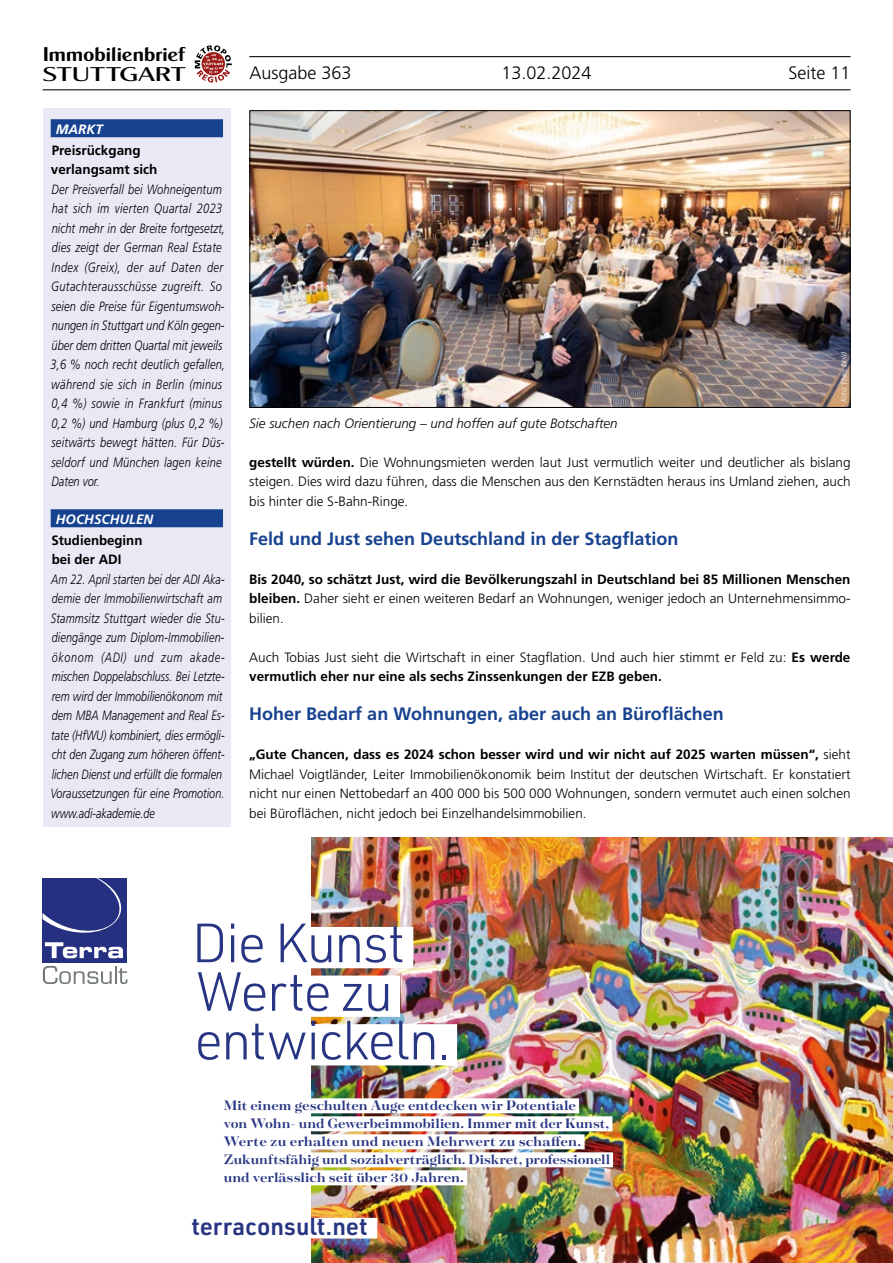
<style>
.page{position:relative;width:893px;height:1263px;background:#fff}
.page>*{position:absolute;margin:0;border:0;box-sizing:border-box;transform-origin:0 0}
.t1{font:300 54px/48.6px "URWDIN";letter-spacing:-.04em;color:#283583}
.t2{font:600 24px "URWDIN";letter-spacing:.005em;color:#283583}
.t3{font:19.95px "Cg Globe Gothic Bd";letter-spacing:-.02em;color:#000;scale:1.07 1}
.t4{font:19.95px "Cg Globe Gothic Dm";letter-spacing:-.02em;color:#000;scale:1.44 1}
.t5{font:700 18px "Frutiger";color:#17428f}
.t6{font:300 18px "Frutiger";color:#000}
.t7{font:700 15px/18px "Tenez";letter-spacing:.005em;color:#283583}
.t8{font:300 13.5px/19.5px "Frutiger";color:#000;text-align:justify}
.t9{font:italic 300 13.5px/19.5px "Frutiger";letter-spacing:.01em;color:#000;scale:.82 1}
.t10{font:italic 300 13.5px/19.5px "Frutiger";letter-spacing:.01em;color:#000;scale:.8 1}
.t11{font:700 13.5px/19.5px "Frutiger";color:#000}
.t12{font:italic 300 13.5px "Frutiger";letter-spacing:.01em;color:#000}
.t13{font:italic 700 13.5px "Frutiger";color:#fff}
.t14{font:italic 300 7.5px "Frutiger";color:#fff;scale:.94 1}
.s1{font-weight:700}
.s2{font-weight:300}
</style>
<div class="page">
<hr style="left:43px;top:89px;width:807px;height:1px;background:#000">
<svg style="left:195px;top:45px;width:37px;height:38px"></svg>
<hr style="left:249px;top:56px;width:602px;height:1px;background:#000">
<div style="left:43px;top:109px;width:188px;height:718px;background:#e9e9f5"></div>
<div style="left:51px;top:119px;width:172px;height:18px;background:#17428f"></div>
<div style="left:51px;top:509px;width:172px;height:18px;background:#17428f"></div>
<img style="left:311px;top:838px;width:582px;height:425px">
<div style="left:43px;top:878px;width:84px;height:85px;background:#253081"></div>
<svg style="left:43px;top:966px;width:85px;height:18px"></svg>
<svg style="left:43px;top:878px;width:80px;height:80px"></svg>
<div style="left:224px;top:1098px;width:355px;height:15px;background:#fff"></div>
<div style="left:224px;top:1116px;width:388px;height:15px;background:#fff"></div>
<div style="left:224px;top:1134px;width:361px;height:15px;background:#fff"></div>
<div style="left:224px;top:1152px;width:389px;height:15px;background:#fff"></div>
<div style="left:224px;top:1170px;width:243px;height:15px;background:#fff"></div>
<div style="left:191px;top:1218px;width:186px;height:20px;background:#fff"></div>
<div style="left:191px;top:927px;width:222px;height:41px;background:#fff"></div>
<div style="left:191px;top:975px;width:209px;height:42px;background:#fff"></div>
<div style="left:191px;top:1024px;width:266px;height:41px;background:#fff"></div>
<img style="left:251px;top:112px;width:598px;height:294px">
<h3 class="t3" style="left:43px;top:42px;width:135px">Immobilienbrief</h3>
<h3 class="t4" style="left:43px;top:62px;width:101px">STUTTGART</h3>
<h3 class="t6" style="left:249px;top:63px;width:104px">Ausgabe 363</h3>
<h3 class="t6" style="left:501px;top:63px;width:92px">13.02.2024</h3>
<h3 class="t6" style="left:788px;top:63px;width:64px">Seite 11</h3>
<p class="t13" style="left:56px;top:121px;width:49px">MARKT</p>
<p class="t11" style="left:51px;top:140px;width:108px">Preisrückgang verlangsamt sich</p>
<p class="t9" style="left:51px;top:179px;width:214px">Der Preisverfall bei Wohneigentum hat sich im vierten Quartal 2023 nicht mehr in der Breite fortgesetzt, dies zeigt der German Real Estate<br>Index (Greix), der auf Daten der<br>Gutachterausschüsse zugreift. So seien die Preise für Eigentumswoh&shy;nungen in Stuttgart und Köln gegen&shy;über dem dritten Quartal mit jeweils<br>3,6 % noch recht deutlich gefallen, während sie sich in Berlin (minus<br>0,4 %) sowie in Frankfurt (minus<br>0,2 %) und Hamburg (plus 0,2 %) seitwärts bewegt hätten. Für Düs&shy;seldorf und München lagen keine<br>Daten vor.</p>
<p class="t13" style="left:56px;top:511px;width:99px">HOCHSCHULEN</p>
<p class="t11" style="left:51px;top:530px;width:93px">Studienbeginn bei der ADI</p>
<p class="t10" style="left:51px;top:569px;width:219px">Am 22. April starten bei der ADI Aka&shy;demie der Immobilienwirtschaft am Stammsitz Stuttgart wieder die Stu&shy;diengänge zum Diplom-Immobilien&shy;ökonom (ADI) und zum akade&shy;mischen Doppelabschluss. Bei Letzte&shy;rem wird der Immobilienökonom mit dem MBA Management and Real Es&shy;tate (HfWU) kombiniert, dies ermögli&shy;cht den Zugang zum höheren öffent&shy;lichen Dienst und erfüllt die formalen Voraussetzungen für eine Promotion. www.adi-akademie.de</p>
<p class="t12" style="left:249px;top:415px;width:370px">Sie suchen nach Orientierung – und hoffen auf gute Botschaften</p>
<p class="t14" style="left:839px;top:402px;width:54px;rotate:-90deg">Foto: Thies Ibold</p>
<p class="t8" style="left:249px;top:452px;width:603px"><span class="s1">gestellt würden.</span> Die Wohnungsmieten werden laut Just vermutlich weiter und deutlicher als bislang steigen. Dies wird dazu führen, dass die Menschen aus den Kernstädten heraus ins Umland ziehen, auch bis hinter die S-Bahn-Ringe.</p>
<h3 class="t5" style="left:249px;top:528px;width:431px">Feld und Just sehen Deutschland in der Stagflation</h3>
<p class="t11" style="left:249px;top:569px;width:603px;text-align:justify">Bis 2040, so schätzt Just, wird die Bevölkerungszahl in Deutschland bei 85 Millionen Menschen bleiben. <span class="s2">Daher sieht er einen weiteren Bedarf an Wohnungen, weniger jedoch an Unternehmensimmo&shy;bilien.</span></p>
<p class="t8" style="left:249px;top:647px;width:603px">Auch Tobias Just sieht die Wirtschaft in einer Stagflation. Und auch hier stimmt er Feld zu: <span class="s1">Es werde vermutlich eher nur eine als sechs Zinssenkungen der EZB geben.</span></p>
<h3 class="t5" style="left:249px;top:703px;width:476px">Hoher Bedarf an Wohnungen, aber auch an Büroflächen</h3>
<p class="t8" style="left:249px;top:745px;width:603px"><span class="s1">„Gute Chancen, dass es 2024 schon besser wird und wir nicht auf 2025 warten müssen“,</span> sieht Michael Voigtländer, Leiter Immobilienökonomik beim Institut der deutschen Wirtschaft. Er konstatiert nicht nur einen Nettobedarf an 400 000 bis 500 000 Wohnungen, sondern vermutet auch einen solchen bei Büroflächen, nicht jedoch bei Einzelhandelsimmobilien.</p>
<h1 class="t1" style="left:191px;top:917px;width:262px">Die Kunst<br>Werte zu entwickeln.</h1>
<p class="t7" style="left:224px;top:1096px;width:388px">Mit einem geschulten Auge entdecken wir Potentiale<br>von Wohn- und Gewerbeimmobilien. Immer mit der Kunst, Werte zu erhalten und neuen Mehrwert zu schaffen.<br>Zukunftsfähig und sozialverträglich. Diskret, professionell und verlässlich seit über 30 Jahren.</p>
<h2 class="t2" style="left:191px;top:1210px;width:178px">terraconsult.net</h2>
</div>
